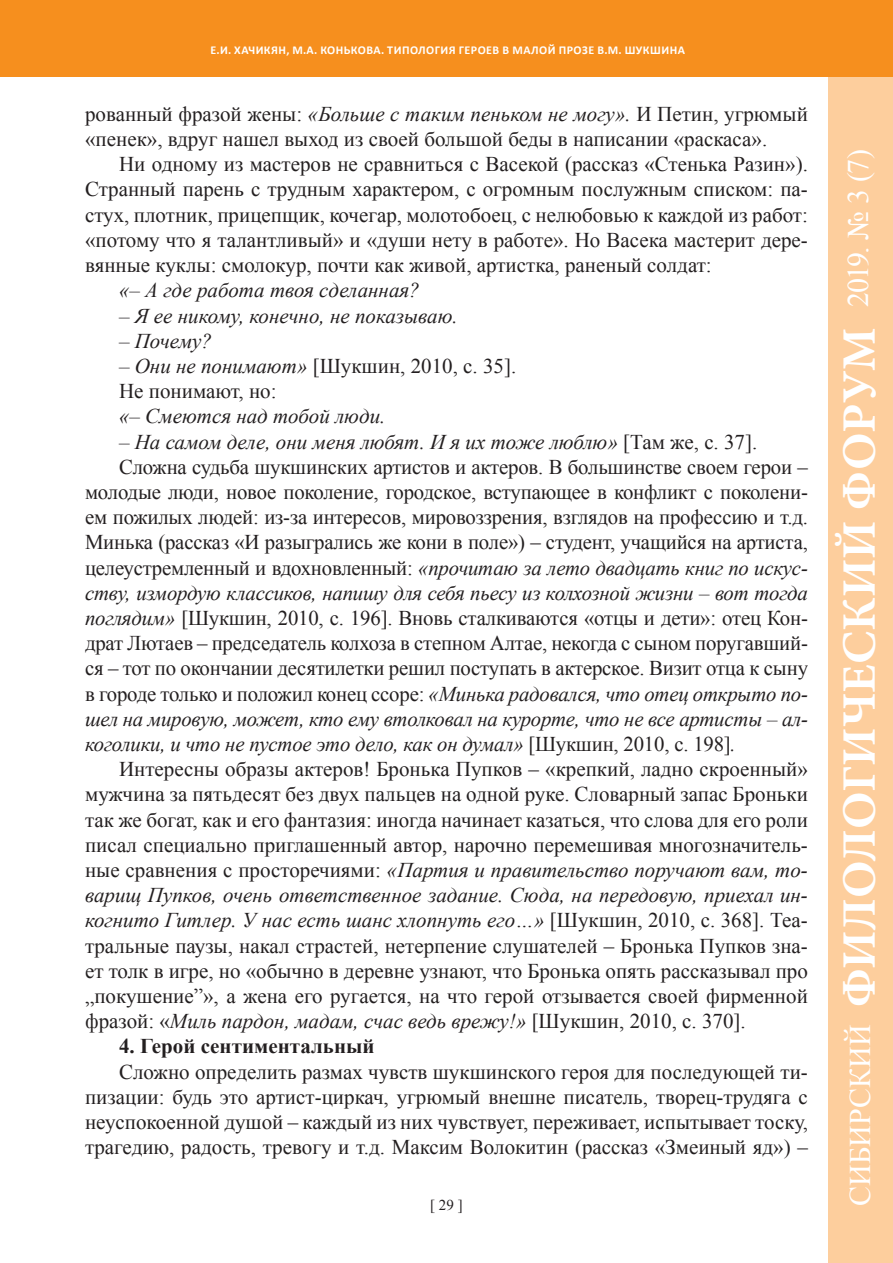
<style>
.page{position:relative;width:893px;height:1263px;background:#fff}
.page>*{position:absolute;margin:0;border:0;box-sizing:border-box;transform-origin:0 0}
.t1{font:700 48px "Minion Pro";color:#fff}
.t2{font:30px "Times New Roman";letter-spacing:-.005em;color:#fff}
.t3{font:21px/25.2px "Times New Roman";color:#231f20}
.t4{font:italic 21px "Times New Roman";letter-spacing:-.01em;color:#231f20}
.t5{font:700 21px "Times New Roman";color:#231f20}
.t6{font:15px "Times New Roman";color:#231f20}
.t7{font:700 12px "Calibri";letter-spacing:.04em;color:#fff}
.s1{font-style:italic}
.s2{font-style:normal}
</style>
<div class="page">
<div style="left:828px;top:0;width:65px;height:1263px;background:#fdce9d"></div>
<div style="left:0;top:0;width:893px;height:77px;background:#f68f1e"></div>
<p class="t7" style="left:211px;top:43px;width:40px">Е.И. Хачикян</p>
<p class="t7" style="left:286px;top:43px;width:73px">, М.А. Кон ькова</p>
<p class="t7" style="left:381px;top:43px;width:305px">. ТИПОЛОГИЯ ГЕРОЕВ В МАЛОЙ ПРОЗЕ В.М. ШУКШИНА</p>
<p class="t3" style="left:85px;top:101px;width:724px">рованный фразой жены: <span class="s1">«Больше с таким пеньком не могу».</span> И Петин, угрюмый «пенек», вдруг нашел выход из своей большой беды в написании «раскаса».</p>
<p class="t3" style="left:85px;top:151px;width:724px;text-align:justify;text-indent:34px">Ни одному из мастеров не сравниться с Васекой (рассказ «Стенька Разин»).<br>Странный парень с трудным характером, с огромным послужным списком: па&shy;стух, плотник, прицепщик, кочегар, молотобоец, с нелюбовью к каждой из работ: «потому что я талантливый» и «души нету в работе». Но Васека мастерит дере&shy;вянные куклы: смолокур, почти как живой, артистка, раненый солдат:</p>
<p class="t4" style="left:119px;top:276px;width:302px">«– А где работа твоя сделанная?</p>
<p class="t4" style="left:119px;top:301px;width:340px">– Я ее никому, конечно, не показываю.</p>
<p class="t4" style="left:119px;top:326px;width:94px">– Почему?</p>
<p class="t3" style="left:119px;top:353px;width:399px"><span class="s1">– Они не понимают»</span> [Шукшин, 2010, с. 35].<br>Не понимают, но:</p>
<p class="t4" style="left:119px;top:402px;width:268px">«– Смеются над тобой люди.</p>
<p class="t4" style="left:119px;top:427px;width:640px">– На самом деле, они меня любят. И я их тоже люблю» <span class="s2">[Там же, с. 37].</span></p>
<p class="t3" style="left:119px;top:454px;width:690px">Сложна судьба шукшинских артистов и актеров. В большинстве своем герои –</p>
<p class="t3" style="left:85px;top:479px;width:724px">молодые люди, новое поколение, городское, вступающее в конфликт с поколени-</p>
<p class="t3" style="left:85px;top:504px;width:724px">ем пожилых людей: из-за интересов, мировоззрения, взглядов на профессию и т.д.</p>
<p class="t3" style="left:85px;top:529px;width:724px">Минька (рассказ «И разыгрались же кони в поле») – студент, учащийся на артиста,</p>
<p class="t4" style="left:85px;top:553px;width:724px"><span class="s2">целеустремленный и вдохновленный:</span> «прочитаю за лето двадцать книг по искус-</p>
<p class="t4" style="left:85px;top:578px;width:724px">ству, измордую классиков, напишу для себя пьесу из колхозной жизни – вот тогда</p>
<p class="t3" style="left:85px;top:605px;width:724px"><span class="s1">поглядим»</span> [Шукшин, 2010, с. 196]. Вновь сталкиваются «отцы и дети»: отец Кон-</p>
<p class="t3" style="left:85px;top:630px;width:724px">драт Лютаев – председатель колхоза в степном Алтае, некогда с сыном поругавший-</p>
<p class="t3" style="left:85px;top:655px;width:724px">ся – тот по окончании десятилетки решил поступать в актерское. Визит отца к сыну</p>
<p class="t4" style="left:85px;top:679px;width:724px"><span class="s2">в городе только и положил конец ссоре:</span> «Минька радовался, что отец открыто по-</p>
<p class="t4" style="left:85px;top:704px;width:724px">шел на мировую, может, кто ему втолковал на курорте, что не все артисты – ал-</p>
<p class="t4" style="left:85px;top:729px;width:652px">коголики, и что не пустое это дело, как он думал» <span class="s2">[Шукшин, 2010, с. 198]</span>.</p>
<p class="t3" style="left:119px;top:756px;width:690px">Интересны образы актеров! Бронька Пупков – «крепкий, ладно скроенный»</p>
<p class="t3" style="left:85px;top:781px;width:724px">мужчина за пятьдесят без двух пальцев на одной руке. Словарный запас Броньки</p>
<p class="t3" style="left:85px;top:807px;width:724px">так же богат, как и его фантазия: иногда начинает казаться, что слова для его роли</p>
<p class="t3" style="left:85px;top:832px;width:724px">писал специально приглашенный автор, нарочно перемешивая многозначитель-</p>
<p class="t4" style="left:85px;top:855px;width:724px"><span class="s2">ные сравнения с просторечиями:</span> «Партия и правительство поручают вам, то-</p>
<p class="t4" style="left:85px;top:881px;width:724px">варищ Пупков, очень ответственное задание. Сюда, на передовую, приехал ин-</p>
<p class="t4" style="left:85px;top:906px;width:724px">когнито Гитлер. У нас есть шанс хлопнуть его…» <span class="s2">[Шукшин, 2010, с. 368]. Теа-</span></p>
<p class="t3" style="left:85px;top:933px;width:724px">тральные паузы, накал страстей, нетерпение слушателей – Бронька Пупков зна-</p>
<p class="t3" style="left:85px;top:958px;width:724px">ет толк в игре, но «обычно в деревне узнают, что Бронька опять рассказывал про</p>
<p class="t3" style="left:85px;top:983px;width:724px">„покушение”», а жена его ругается, на что герой отзывается своей фирменной</p>
<p class="t4" style="left:85px;top:1007px;width:662px"><span class="s2">фразой: «</span>Миль пардон, мадам, счас ведь врежу!» <span class="s2">[Шукшин, 2010, с. 370].</span></p>
<p class="t5" style="left:119px;top:1032px;width:257px">4. Герой сентиментальный</p>
<p class="t3" style="left:85px;top:1059px;width:724px;text-align:justify;text-indent:34px">Сложно определить размах чувств шукшинского героя для последующей ти&shy;пизации: будь это артист-циркач, угрюмый внешне писатель, творец-трудяга c неуспокоенной душой – каждый из них чувствует, переживает, испытывает тоску, трагедию, радость, тревогу и т.д. Максим Волокитин (рассказ «Змеиный яд») –</p>
<p class="t6" style="left:430px;top:1194px;width:34px">[ 29 ]</p>
<h2 class="t2" style="left:838px;top:307px;width:160px;rotate:-90deg">2019. № 3 (7)</h2>
<h1 class="t1" style="left:831px;top:1007px;width:681px;rotate:-90deg">ФИЛОЛОГИЧЕСКИЙ ФОРУМ</h1>
<h2 class="t2" style="left:840px;top:1206px;width:183px;rotate:-90deg">СИБИРСКИЙ</h2>
</div>
